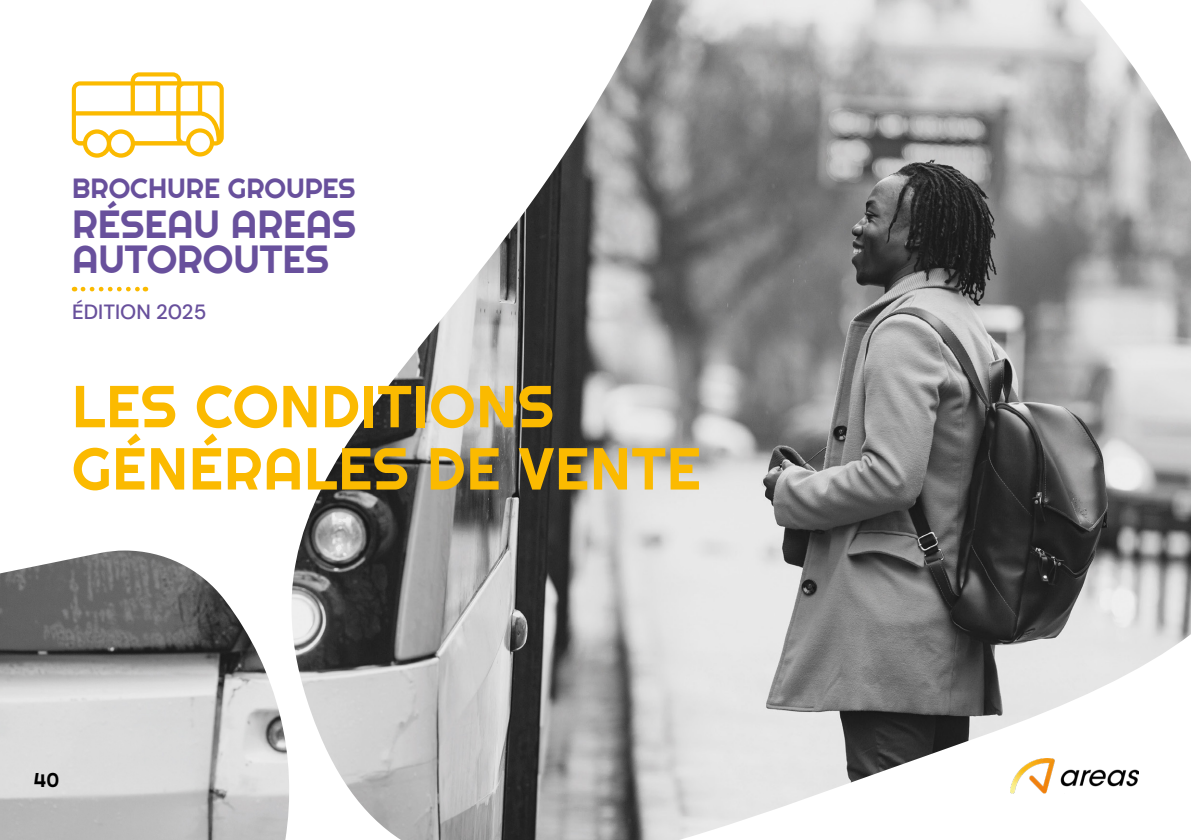
<style>
.page{position:relative;width:1191px;height:840px;background:#fff}
.page>*{position:absolute;margin:0;border:0;box-sizing:border-box;transform-origin:0 0}
.t1{font:59px/62.2px "Righteous";letter-spacing:.015em;color:#fbba00}
.t2{font:39.2px/35.2px "Righteous";color:#68509c}
.t3{font:27.8px "Righteous";color:#68509c}
.t4{font:500 20.6px "DM Sans";color:#68509c}
.t5{font:20px "Righteous";color:#000}
</style>
<div class="page">
<img style="left:292px;top:0;width:899px;height:839px">
<img style="left:0;top:550px;width:289px;height:289px">
<svg style="left:83px;top:286px;width:63px;height:5px"></svg>
<svg style="left:72px;top:72px;width:152px;height:86px"></svg>
<img style="left:1011px;top:758px;width:127px;height:35px">
<p class="t3" style="left:72px;top:171px;width:285px">BROCHURE GROUPES</p>
<p class="t2" style="left:72px;top:205px;width:286px">RÉSEAU AREAS<br>AUTOROUTES</p>
<p class="t4" style="left:72px;top:299px;width:136px">ÉDITION 2025</p>
<p class="t1" style="left:72px;top:374px;width:630px">LES CONDITIONS<br>GÉNÉRALES DE VENTE</p>
<p class="t5" style="left:34px;top:766px;width:27px">40</p>
</div>
